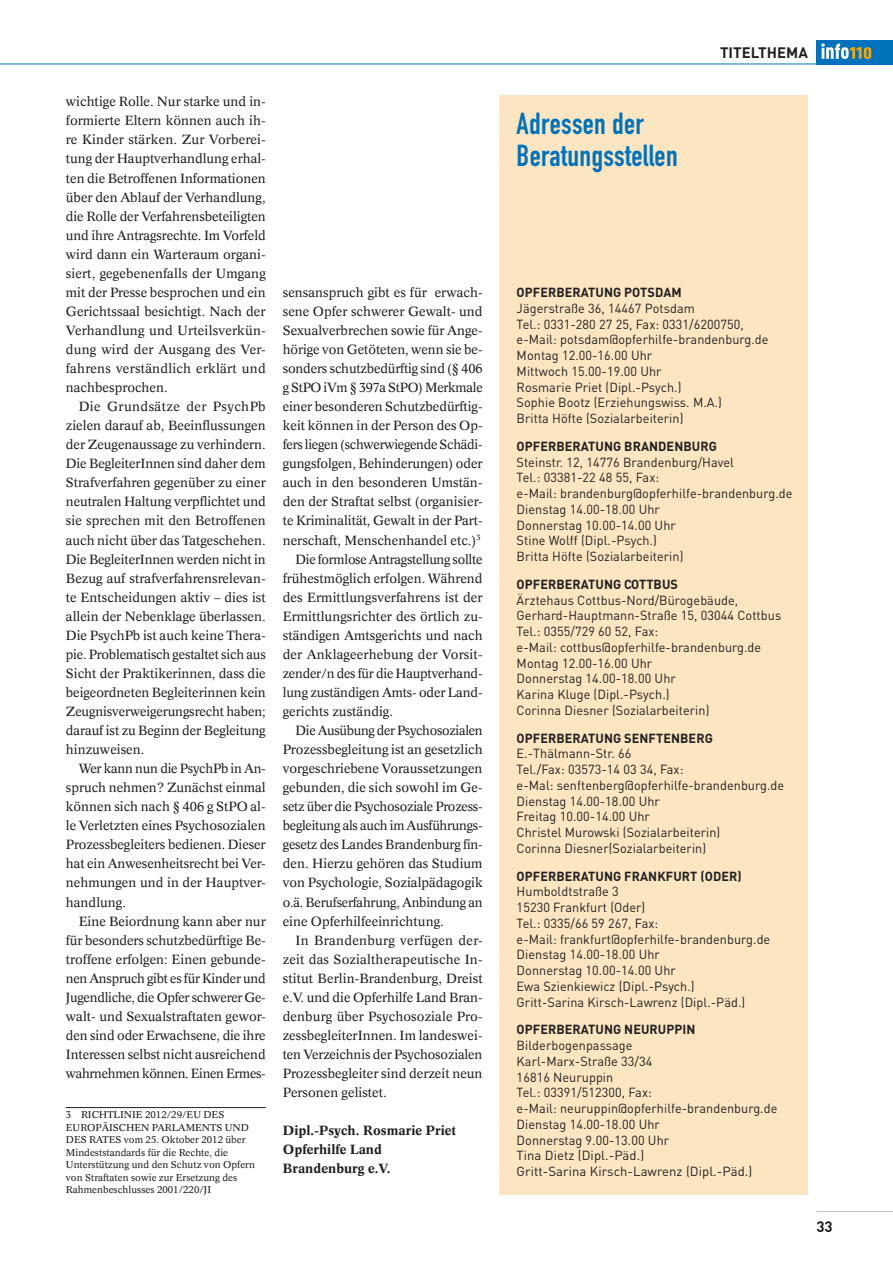
<style>
.page{position:relative;width:893px;height:1263px;background:#fff}
.page>*{position:absolute;margin:0;border:0;box-sizing:border-box;transform-origin:0 0}
.DIN_cond_bold_20{font:700 30px "DIN Condensed";letter-spacing:.01em;color:#0072bc}
._42_Pagina_rechtsbün{font:700 15px "DIN";color:#231f20}
._8_7_Concorde_reg_bl{font:13.05px/19px "Concorde";color:#231f20;text-align:justify}
.DIN_text{font:13.05px "DIN";letter-spacing:.005em;color:#231f20}
.DIN_text-2{font:700 13.05px "DIN";letter-spacing:.005em;color:#231f20}
._8_7_Concorde_bold_r{font:700 13.05px "Concorde";color:#231f20}
.Fußnote{font:9.75px/12.5px "Concorde";color:#231f20}
</style>
<div class="page">
<hr style="left:0;top:64px;width:893px;height:1px;background:#0072bc">
<div style="left:816px;top:40px;width:77px;height:24px;background:#0072bc"></div>
<svg style="left:821px;top:44px;width:50px;height:15px"></svg>
<hr style="left:816px;top:1211px;width:77px;height:1px;background:#bcbdc0">
<div style="left:500px;top:96px;width:308px;height:1099px;background:#fbe6c1"></div>
<hr style="left:66px;top:1107px;width:200px;height:1px;background:#231f20">
<p class="_8_7_Concorde_reg_bl" style="left:66px;top:92px;width:201px">wichtige Rolle. Nur starke und in&shy;formierte Eltern können auch ih&shy;re Kinder stärken. Zur Vorberei&shy;tung der Hauptverhandlung erhal&shy;ten die Betroffenen Informationen über den Ablauf der Verhandlung, die Rolle der Verfahrensbeteiligten und ihre Antragsrechte. Im Vorfeld wird dann ein Warteraum organi&shy;siert, gegebenenfalls der Umgang mit der Presse besprochen und ein Gerichtssaal besichtigt. Nach der Verhandlung und Urteilsverkün&shy;dung wird der Ausgang des Ver&shy;fahrens verständlich erklärt und nachbesprochen.</p>
<p class="_8_7_Concorde_reg_bl" style="left:66px;top:397px;width:201px;text-indent:13px">Die Grundsätze der PsychPb zielen darauf ab, Beeinflussungen der Zeugenaussage zu verhindern.<br>Die BegleiterInnen sind daher dem Strafverfahren gegenüber zu einer neutralen Haltung verpflichtet und sie sprechen mit den Betroffenen auch nicht über das Tatgeschehen.<br>Die BegleiterInnen werden nicht in Bezug auf strafverfahrensrelevan&shy;te Entscheidungen aktiv – dies ist allein der Nebenklage überlassen.<br>Die PsychPb ist auch keine Thera&shy;pie. Problematisch gestaltet sich aus Sicht der Praktikerinnen, dass die beigeordneten Begleiterinnen kein Zeugnisverweigerungsrecht haben; darauf ist zu Beginn der Begleitung hinzuweisen.</p>
<p class="_8_7_Concorde_reg_bl" style="left:66px;top:759px;width:201px;text-indent:13px">Wer kann nun die PsychPb in An&shy;spruch nehmen? Zunächst einmal können sich nach § 406 g StPO al&shy;le Verletzten eines Psychosozialen Prozessbegleiters bedienen. Dieser hat ein Anwesenheitsrecht bei Ver&shy;nehmungen und in der Hauptver&shy;handlung.</p>
<p class="_8_7_Concorde_reg_bl" style="left:66px;top:911px;width:201px;text-indent:13px">Eine Beiordnung kann aber nur für besonders schutzbedürftige Be&shy;troffene erfolgen: Einen gebunde&shy;nen Anspruch gibt es für Kinder und Jugendliche, die Opfer schwerer Ge&shy;walt- und Sexualstraftaten gewor&shy;den sind oder Erwachsene, die ihre Interessen selbst nicht ausreichend wahrnehmen können. Einen Ermes-</p>
<p class="Fußnote" style="left:66px;top:1108px;width:191px">3 RICHTLINIE 2012/29/EU DES EUROPÄISCHEN PARLAMENTS UND DES RATES vom 25. Oktober 2012 über Mindeststandards für die Rechte, die Unterstützung und den Schutz von Opfern von Straftaten sowie zur Ersetzung des Rahmenbeschlusses 2001/220/JI</p>
<p class="_8_7_Concorde_reg_bl" style="left:283px;top:282px;width:201px">sensanspruch gibt es für erwach&shy;sene Opfer schwerer Gewalt- und Sexualverbrechen sowie für Ange&shy;hörige von Getöteten, wenn sie be&shy;sonders schutzbedürftig sind (§ 406 g StPO iVm § 397a StPO) Merkmale einer besonderen Schutzbedürftig&shy;keit können in der Person des Op&shy;fers liegen (schwerwiegende Schädi&shy;gungsfolgen, Behinderungen) oder auch in den besonderen Umstän&shy;den der Straftat selbst (organisier&shy;te Kriminalität, Gewalt in der Part&shy;nerschaft, Menschenhandel etc.)<sup>3</sup></p>
<p class="_8_7_Concorde_reg_bl" style="left:283px;top:549px;width:201px;text-indent:13px">Die formlose Antragstellung sollte frühestmöglich erfolgen. Während des Ermittlungsverfahrens ist der Ermittlungsrichter des örtlich zu&shy;ständigen Amtsgerichts und nach der Anklageerhebung der Vorsit&shy;zender/n des für die Hauptverhand&shy;lung zuständigen Amts- oder Land&shy;gerichts zuständig.</p>
<p class="_8_7_Concorde_reg_bl" style="left:283px;top:721px;width:201px;text-indent:13px">Die Ausübung der Psychosozialen Prozessbegleitung ist an gesetzlich vorgeschriebene Voraussetzungen gebunden, die sich sowohl im Ge&shy;setz über die Psychosoziale Prozess&shy;begleitung als auch im Ausführungs&shy;gesetz des Landes Brandenburg fin&shy;den. Hierzu gehören das Studium von Psychologie, Sozialpädagogik o.ä. Berufserfahrung, Anbindung an eine Opferhilfeeinrichtung.</p>
<p class="_8_7_Concorde_reg_bl" style="left:283px;top:930px;width:201px;text-indent:13px">In Brandenburg verfügen der&shy;zeit das Sozialtherapeutische In&shy;stitut Berlin-Brandenburg, Dreist e.V. und die Opferhilfe Land Bran&shy;denburg über Psychosoziale Pro&shy;zessbegleiterInnen. Im landeswei&shy;ten Verzeichnis der Psychosozialen Prozessbegleiter sind derzeit neun Personen gelistet.</p>
<p class="_8_7_Concorde_bold_r" style="left:283px;top:1122px;width:175px">Dipl.-Psych. Rosmarie Priet</p>
<p class="_8_7_Concorde_bold_r" style="left:283px;top:1141px;width:101px">Opferhilfe Land</p>
<p class="_8_7_Concorde_bold_r" style="left:283px;top:1160px;width:109px">Brandenburg e.V.</p>
<p class="DIN_cond_bold_20" style="left:517px;top:103px;width:129px">Adressen der</p>
<p class="DIN_cond_bold_20" style="left:517px;top:135px;width:163px">Beratungsstellen</p>
<p class="_42_Pagina_rechtsbün" style="left:720px;top:43px;width:89px">TITELTHEMA</p>
<p class="DIN_text-2" style="left:517px;top:284px;width:167px">OPFERBERATUNG POTSDAM</p>
<p class="DIN_text" style="left:517px;top:300px;width:180px">Jägerstraße 36, 14467 Potsdam</p>
<p class="DIN_text" style="left:517px;top:316px;width:229px">Tel.: 0331-280 27 25, Fax: 0331/6200750,</p>
<p class="DIN_text" style="left:517px;top:331px;width:253px">e-Mail: potsdam@opferhilfe-brandenburg.de</p>
<p class="DIN_text" style="left:517px;top:347px;width:137px">Montag 12.00-16.00 Uhr</p>
<p class="DIN_text" style="left:517px;top:363px;width:146px">Mittwoch 15.00-19.00 Uhr</p>
<p class="DIN_text" style="left:517px;top:379px;width:166px">Rosmarie Priet (Dipl.-Psych.)</p>
<p class="DIN_text" style="left:517px;top:394px;width:207px">Sophie Bootz (Erziehungswiss. M.A.)</p>
<p class="DIN_text" style="left:517px;top:410px;width:168px">Britta Höfte (Sozialarbeiterin)</p>
<p class="DIN_text-2" style="left:517px;top:438px;width:202px">OPFERBERATUNG BRANDENBURG</p>
<p class="DIN_text" style="left:517px;top:454px;width:219px">Steinstr. 12, 14776 Brandenburg/Havel</p>
<p class="DIN_text" style="left:517px;top:469px;width:144px">Tel.: 03381-22 48 55, Fax:</p>
<p class="DIN_text" style="left:517px;top:485px;width:277px">e-Mail: brandenburg@opferhilfe-brandenburg.de</p>
<p class="DIN_text" style="left:517px;top:501px;width:145px">Dienstag 14.00-18.00 Uhr</p>
<p class="DIN_text" style="left:517px;top:517px;width:161px">Donnerstag 10.00-14.00 Uhr</p>
<p class="DIN_text" style="left:517px;top:532px;width:142px">Stine Wolff (Dipl.-Psych.)</p>
<p class="DIN_text" style="left:517px;top:548px;width:168px">Britta Höfte (Sozialarbeiterin)</p>
<p class="DIN_text-2" style="left:517px;top:576px;width:163px">OPFERBERATUNG COTTBUS</p>
<p class="DIN_text" style="left:517px;top:592px;width:223px">Ärztehaus Cottbus-Nord/Bürogebäude,</p>
<p class="DIN_text" style="left:517px;top:607px;width:266px">Gerhard-Hauptmann-Straße 15, 03044 Cottbus</p>
<p class="DIN_text" style="left:517px;top:623px;width:143px">Tel.: 0355/729 60 52, Fax:</p>
<p class="DIN_text" style="left:517px;top:639px;width:246px">e-Mail: cottbus@opferhilfe-brandenburg.de</p>
<p class="DIN_text" style="left:517px;top:655px;width:137px">Montag 12.00-16.00 Uhr</p>
<p class="DIN_text" style="left:517px;top:670px;width:161px">Donnerstag 14.00-18.00 Uhr</p>
<p class="DIN_text" style="left:517px;top:686px;width:154px">Karina Kluge (Dipl.-Psych.)</p>
<p class="DIN_text" style="left:517px;top:702px;width:194px">Corinna Diesner (Sozialarbeiterin)</p>
<p class="DIN_text-2" style="left:517px;top:729px;width:198px">OPFERBERATUNG SENFTENBERG</p>
<p class="DIN_text" style="left:517px;top:745px;width:116px">E.-Thälmann-Str. 66</p>
<p class="DIN_text" style="left:517px;top:761px;width:168px">Tel./Fax: 03573-14 03 34, Fax:</p>
<p class="DIN_text" style="left:517px;top:777px;width:269px">e-Mal: senftenberg@opferhilfe-brandenburg.de</p>
<p class="DIN_text" style="left:517px;top:793px;width:145px">Dienstag 14.00-18.00 Uhr</p>
<p class="DIN_text" style="left:517px;top:808px;width:135px">Freitag 10.00-14.00 Uhr</p>
<p class="DIN_text" style="left:517px;top:824px;width:205px">Christel Murowski (Sozialarbeiterin)</p>
<p class="DIN_text" style="left:517px;top:840px;width:191px">Corinna Diesner(Sozialarbeiterin)</p>
<p class="DIN_text-2" style="left:517px;top:867px;width:227px">OPFERBERATUNG FRANKFURT (ODER)</p>
<p class="DIN_text" style="left:517px;top:883px;width:104px">Humboldtstraße 3</p>
<p class="DIN_text" style="left:517px;top:899px;width:130px">15230 Frankfurt (Oder)</p>
<p class="DIN_text" style="left:517px;top:915px;width:143px">Tel.: 0335/66 59 267, Fax:</p>
<p class="DIN_text" style="left:517px;top:931px;width:255px">e-Mail: frankfurt@opferhilfe-brandenburg.de</p>
<p class="DIN_text" style="left:517px;top:946px;width:145px">Dienstag 14.00-18.00 Uhr</p>
<p class="DIN_text" style="left:517px;top:962px;width:161px">Donnerstag 10.00-14.00 Uhr</p>
<p class="DIN_text" style="left:517px;top:978px;width:180px">Ewa Szienkiewicz (Dipl.-Psych.)</p>
<p class="DIN_text" style="left:517px;top:994px;width:230px">Gritt-Sarina Kirsch-Lawrenz (Dipl.-Päd.)</p>
<p class="DIN_text-2" style="left:517px;top:1021px;width:180px">OPFERBERATUNG NEURUPPIN</p>
<p class="DIN_text" style="left:517px;top:1037px;width:117px">Bilderbogenpassage</p>
<p class="DIN_text" style="left:517px;top:1053px;width:137px">Karl-Marx-Straße 33/34</p>
<p class="DIN_text" style="left:517px;top:1069px;width:98px">16816 Neuruppin</p>
<p class="DIN_text" style="left:517px;top:1084px;width:137px">Tel.: 03391/512300, Fax:</p>
<p class="DIN_text" style="left:517px;top:1100px;width:262px">e-Mail: neuruppin@opferhilfe-brandenburg.de</p>
<p class="DIN_text" style="left:517px;top:1116px;width:145px">Dienstag 14.00-18.00 Uhr</p>
<p class="DIN_text" style="left:517px;top:1132px;width:154px">Donnerstag 9.00-13.00 Uhr</p>
<p class="DIN_text" style="left:517px;top:1147px;width:129px">Tina Dietz (Dipl.-Päd.)</p>
<p class="DIN_text" style="left:517px;top:1163px;width:237px">Gritt-Sarina Kirsch-Lawrenz (Dipl.-Päd.)</p>
<p class="_42_Pagina_rechtsbün" style="left:816px;top:1217px;width:18px">33</p>
</div>
